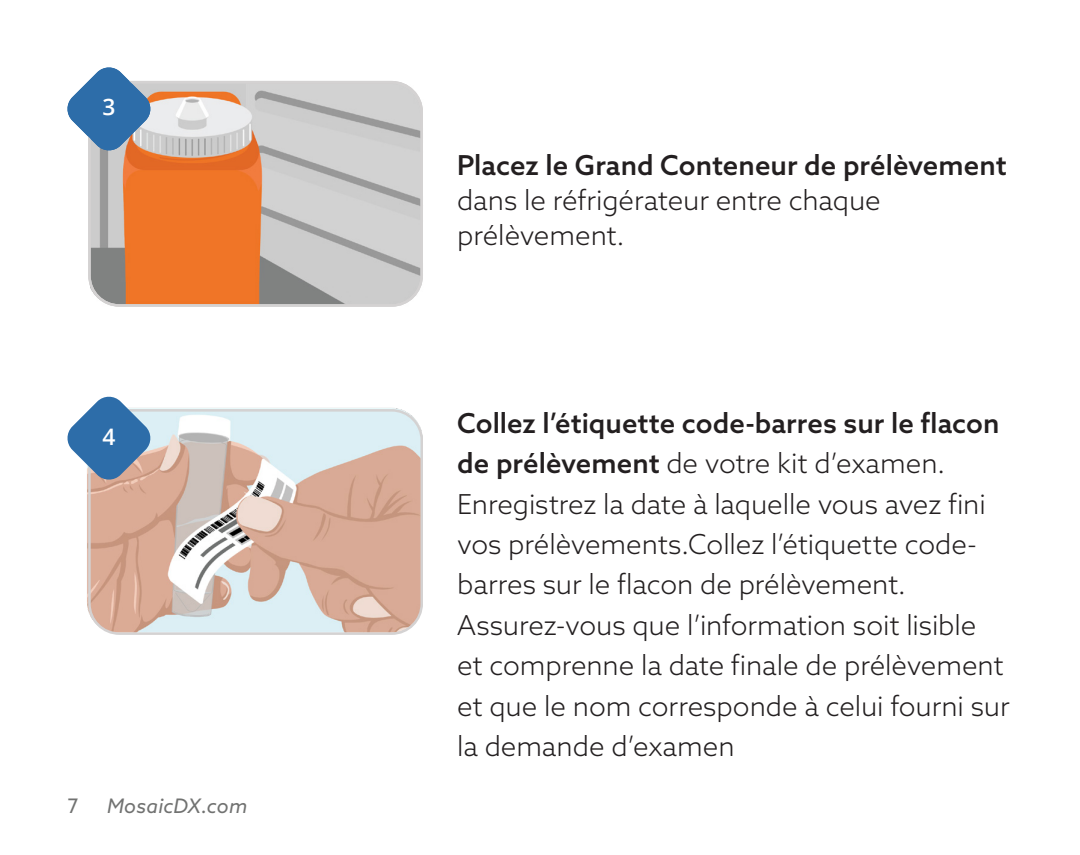
<style>
.page{position:relative;width:1080px;height:855px;background:#fff}
.page>*{position:absolute;margin:0;border:0;box-sizing:border-box;transform-origin:0 0}
.MDX_Symptom_Bullets{font:300 27.5px "Azo Sans";letter-spacing:-.005em;color:#231f20}
.MDX_Paragraph_Style{font:300 27.5px/35px "Azo Sans";letter-spacing:-.005em;color:#231f20}
.MDX_Symptom_Bullets-2{font:500 27.5px "Azo Sans";color:#231f20}
.MDX_Paragraph_Style-2{font:600 22.75px "Open Sans";color:#fff}
.t1{font:italic 20px "Azo Sans";letter-spacing:.01em;color:#717271}
.t2{font:20px "Azo Sans";color:#717271}
.s1{font-weight:500}
</style>
<div class="page">
<img style="left:87px;top:408px;width:335px;height:224px">
<div style="left:88px;top:409px;width:335px;height:226px;border:2px solid #d4d2d2;border-radius:30px"></div>
<img style="left:91px;top:84px;width:332px;height:220px">
<div style="left:88px;top:81px;width:335px;height:226px;border:2px solid #d4d2d2;border-radius:30px"></div>
<svg style="left:67px;top:67px;width:85px;height:85px"></svg>
<svg style="left:67px;top:396px;width:85px;height:85px"></svg>
<p class="MDX_Paragraph_Style-2" style="left:102px;top:92px;width:14px">3</p>
<p class="MDX_Paragraph_Style-2" style="left:102px;top:92px;width:14px">1</p>
<p class="MDX_Paragraph_Style-2" style="left:102px;top:421px;width:14px">4</p>
<p class="t2" style="left:68px;top:793px;width:13px">7</p>
<p class="t1" style="left:107px;top:793px;width:142px">MosaicDX.com</p>
<p class="MDX_Paragraph_Style" style="left:457px;top:147px;width:551px"><span class="s1">Placez le Grand Conteneur de prélèvement </span>dans le réfrigérateur entre chaque prélèvement.</p>
<p class="MDX_Symptom_Bullets-2" style="left:457px;top:405px;width:544px">Collez l’étiquette code-barres sur le flacon</p>
<p class="MDX_Symptom_Bullets" style="left:457px;top:446px;width:490px"><span class="s1">de prélèvement</span> de votre kit d’examen.</p>
<p class="MDX_Symptom_Bullets" style="left:457px;top:486px;width:530px">Enregistrez la date à laquelle vous avez fini</p>
<p class="MDX_Symptom_Bullets" style="left:457px;top:526px;width:521px">vos prélèvements.Collez l’étiquette code-</p>
<p class="MDX_Symptom_Bullets" style="left:457px;top:567px;width:451px">barres sur le flacon de prélèvement.</p>
<p class="MDX_Symptom_Bullets" style="left:457px;top:607px;width:521px">Assurez-vous que l’information soit lisible</p>
<p class="MDX_Symptom_Bullets" style="left:457px;top:648px;width:548px">et comprenne la date finale de prélèvement</p>
<p class="MDX_Symptom_Bullets" style="left:457px;top:688px;width:554px">et que le nom corresponde à celui fourni sur</p>
<p class="MDX_Symptom_Bullets" style="left:457px;top:728px;width:279px">la demande d’examen</p>
</div>
